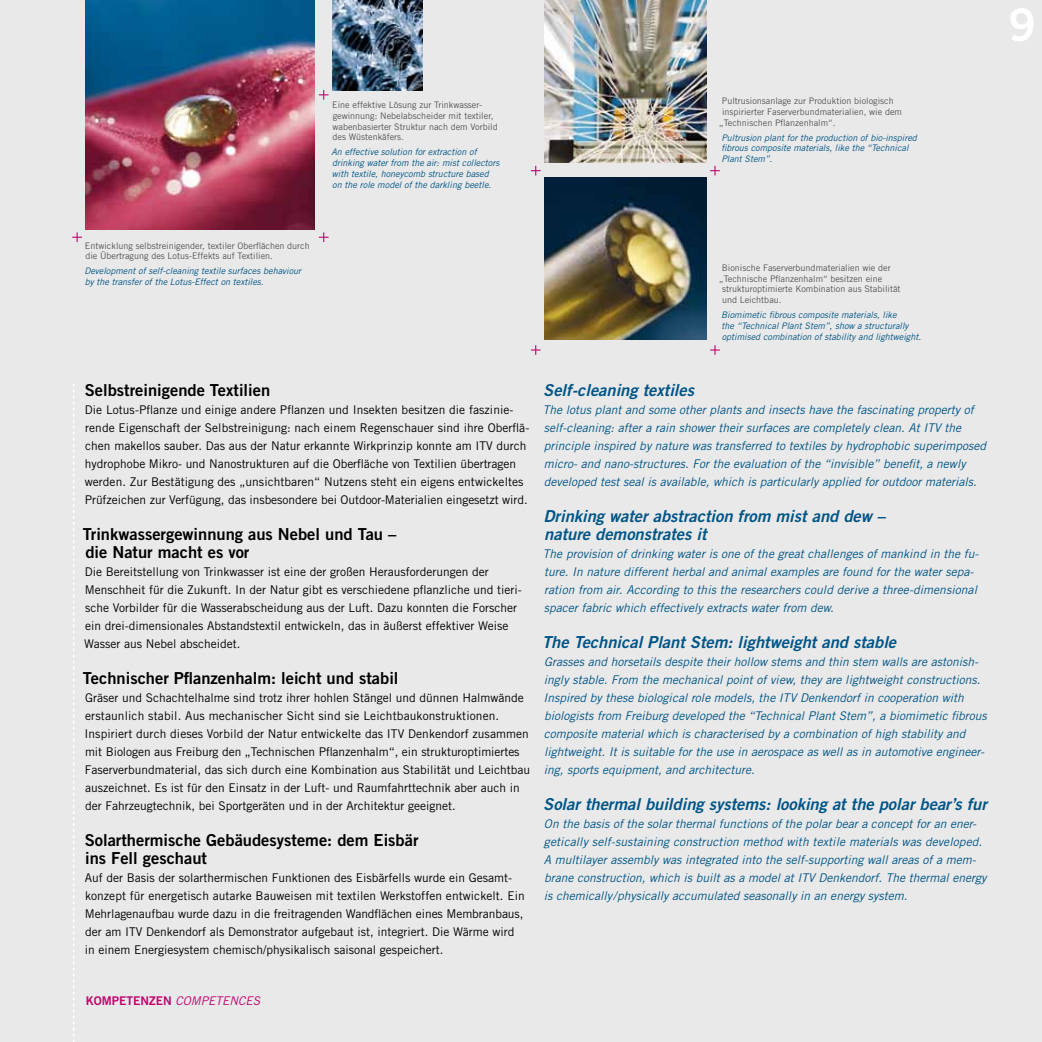
<style>
.page{position:relative;width:1042px;height:1042px;background:#e9e9e9}
.page>*{position:absolute;margin:0;border:0;box-sizing:border-box;transform-origin:0 0}
.t1{font:45px "Trade Gothic LT Std Bd 2";color:#fff}
.t2{font:16.5px/18px "Trade Gothic LT Std Bd 2 Obl";color:#005587}
.t3{font:16.5px/18px "Trade Gothic LT Std Bd 2";color:#000}
.t4{font:12px/18px "Trade Gothic LT Std";color:#000}
.t5{font:italic 12px/18px "Trade Gothic LT Std";color:#005587}
.t6{font:italic 12px "Trade Gothic LT Std";color:#c0066e}
.t7{font:12px "Trade Gothic LT Std Bd 2";color:#c0066e}
.t8{font:italic 9px/10.8px "Trade Gothic LT Std";color:#005587}
.t9{font:9px/10.8px "Trade Gothic LT Std";color:#565655}
.s1{font-family:"Trade Gothic LT Std Bd 2";font-style:normal}
</style>
<div class="page">
<svg style="left:73px;top:384px;width:1px;height:658px"></svg>
<img style="left:85px;top:0;width:230px;height:230px">
<img style="left:332px;top:0;width:90px;height:90px">
<img style="left:544px;top:178px;width:162px;height:161px">
<img style="left:545px;top:0;width:161px;height:162px">
<svg style="left:72px;top:232px;width:10px;height:10px"></svg>
<svg style="left:319px;top:232px;width:9px;height:10px"></svg>
<svg style="left:319px;top:90px;width:9px;height:10px"></svg>
<svg style="left:531px;top:166px;width:9px;height:9px"></svg>
<svg style="left:531px;top:345px;width:9px;height:10px"></svg>
<svg style="left:710px;top:166px;width:10px;height:9px"></svg>
<svg style="left:710px;top:345px;width:10px;height:10px"></svg>
<h1 class="t1" style="left:1009px;top:-3px;width:29px">9</h1>
<p class="t9" style="left:332px;top:99px;width:167px">Eine effektive Lösung zur Trinkwasser&shy;gewinnung: Nebelabscheider mit textiler, wabenbasierter Struktur nach dem Vorbild des Wüstenkäfers.</p>
<p class="t8" style="left:331px;top:147px;width:169px">An effective solution for extraction of drinking water from the air: mist collectors with textile, honeycomb structure based on the role model of the darkling beetle.</p>
<p class="t9" style="left:722px;top:95px;width:173px">Pultrusionsanlage zur Produktion biologisch</p>
<p class="t9" style="left:722px;top:106px;width:181px">inspirierter Faserverbundmaterialien, wie dem</p>
<p class="t9" style="left:719px;top:117px;width:118px">„Technischen Pflanzenhalm“.</p>
<p class="t8" style="left:721px;top:132px;width:198px">Pultrusion plant for the production of bio-inspired fibrous composite materials, like the “Technical<br>Plant Stem”.</p>
<p class="t9" style="left:85px;top:240px;width:226px">Entwicklung selbstreinigender, textiler Oberflächen durch die Übertragung des Lotus-Effekts auf Textilien.</p>
<p class="t8" style="left:84px;top:266px;width:218px">Development of self-cleaning textile surfaces behaviour by the transfer of the Lotus-Effect on textiles.</p>
<p class="t9" style="left:722px;top:262px;width:170px">Bionische Faserverbundmaterialien wie der</p>
<p class="t9" style="left:719px;top:273px;width:164px">„Technische Pflanzenhalm“ besitzen eine</p>
<p class="t9" style="left:722px;top:284px;width:180px">strukturoptimierte Kombination aus Stabilität</p>
<p class="t9" style="left:722px;top:294px;width:61px">und Leichtbau.</p>
<p class="t8" style="left:721px;top:310px;width:201px">Biomimetic fibrous composite materials, like<br>the “Technical Plant Stem”, show a structurally optimised combination of stability and lightweight.</p>
<h2 class="t3" style="left:85px;top:381px;width:187px">Selbstreinigende Textilien</h2>
<p class="t4" style="left:85px;top:401px;width:446px">Die Lotus-Pflanze und einige andere Pflanzen und Insekten besitzen die faszinie&shy;rende Eigenschaft der Selbstreinigung: nach einem Regenschauer sind ihre Oberflä&shy;chen makellos sauber. Das aus der Natur erkannte Wirkprinzip konnte am ITV durch hydrophobe Mikro- und Nanostrukturen auf die Oberfläche von Textilien übertragen werden. Zur Bestätigung des „unsichtbaren“ Nutzens steht ein eigens entwickeltes Prüfzeichen zur Verfügung, das insbesondere bei Outdoor-Materialien eingesetzt wird.</p>
<h2 class="t3" style="left:83px;top:525px;width:315px">Trinkwassergewinnung aus Nebel und Tau – die Natur macht es vor</h2>
<p class="t4" style="left:84px;top:563px;width:439px">Die Bereitstellung von Trinkwasser ist eine der großen Herausforderungen der Menschheit für die Zukunft. In der Natur gibt es verschiedene pflanzliche und tieri&shy;sche Vorbilder für die Wasserabscheidung aus der Luft. Dazu konnten die Forscher ein drei-dimensionales Abstandstextil entwickeln, das in äußerst effektiver Weise Wasser aus Nebel abscheidet.</p>
<h2 class="t3" style="left:83px;top:669px;width:317px">Technischer Pflanzenhalm: leicht und stabil</h2>
<p class="t4" style="left:84px;top:689px;width:447px">Gräser und Schachtelhalme sind trotz ihrer hohlen Stängel und dünnen Halmwände erstaunlich stabil. Aus mechanischer Sicht sind sie Leichtbaukonstruktionen.<br>Inspiriert durch dieses Vorbild der Natur entwickelte das ITV Denkendorf zusammen mit Biologen aus Freiburg den „Technischen Pflanzenhalm“, ein strukturoptimiertes Faserverbundmaterial, das sich durch eine Kombination aus Stabilität und Leichtbau auszeichnet. Es ist für den Einsatz in der Luft- und Raumfahrttechnik aber auch in der Fahrzeugtechnik, bei Sportgeräten und in der Architektur geeignet.</p>
<h2 class="t3" style="left:85px;top:831px;width:335px">Solarthermische Gebäudesysteme: dem Eisbär ins Fell geschaut</h2>
<p class="t4" style="left:85px;top:869px;width:441px">Auf der Basis der solarthermischen Funktionen des Eisbärfells wurde ein Gesamt&shy;konzept für energetisch autarke Bauweisen mit textilen Werkstoffen entwickelt. Ein Mehrlagenaufbau wurde dazu in die freitragenden Wandflächen eines Membranbaus, der am ITV Denkendorf als Demonstrator aufgebaut ist, integriert. Die Wärme wird in einem Energiesystem chemisch/physikalisch saisonal gespeichert.</p>
<h2 class="t2" style="left:543px;top:381px;width:152px">Self-cleaning textiles</h2>
<p class="t5" style="left:543px;top:401px;width:445px">The lotus plant and some other plants and insects have the fascinating property of self-cleaning: after a rain shower their surfaces are completely clean. At ITV the principle inspired by nature was transferred to textiles by hydrophobic superimposed micro- and nano-structures. For the evaluation of the “invisible” benefit, a newly developed test seal is available, which is particularly applied for outdoor materials.</p>
<h2 class="t2" style="left:544px;top:507px;width:343px">Drinking water abstraction from mist and dew – nature demonstrates it</h2>
<p class="t5" style="left:543px;top:545px;width:437px">The provision of drinking water is one of the great challenges of mankind in the fu&shy;ture. In nature different herbal and animal examples are found for the water sepa&shy;ration from air. According to this the researchers could derive a three-dimensional spacer fabric which effectively extracts water from dew.</p>
<h2 class="t2" style="left:542px;top:633px;width:355px">The Technical Plant Stem: lightweight and stable</h2>
<p class="t5" style="left:543px;top:653px;width:445px">Grasses and horsetails despite their hollow stems and thin stem walls are astonish&shy;ingly stable. From the mechanical point of view, they are lightweight constructions.<br>Inspired by these biological role models, the ITV Denkendorf in cooperation with biologists from Freiburg developed the “Technical Plant Stem”, a biomimetic fibrous composite material which is characterised by a combination of high stability and lightweight. It is suitable for the use in aerospace as well as in automotive engineer&shy;ing, sports equipment, and architecture.</p>
<h2 class="t2" style="left:543px;top:795px;width:445px">Solar thermal building systems: looking at the polar bear’s fur</h2>
<p class="t5" style="left:544px;top:815px;width:446px">On the basis of the solar thermal functions of the polar bear a concept for an ener&shy;getically self-sustaining construction method with textile materials was developed.<br>A multilayer assembly was integrated into the self-supporting wall areas of a mem&shy;brane construction, which is built as a model at ITV Denkendorf. The thermal energy is chemically/physically accumulated seasonally in an energy system.</p>
<p class="t7" style="left:86px;top:993px;width:25px">Kompeten</p>
<p class="t6" style="left:149px;top:993px;width:110px"><span class="s1">zen</span> Competences</p>
</div>
